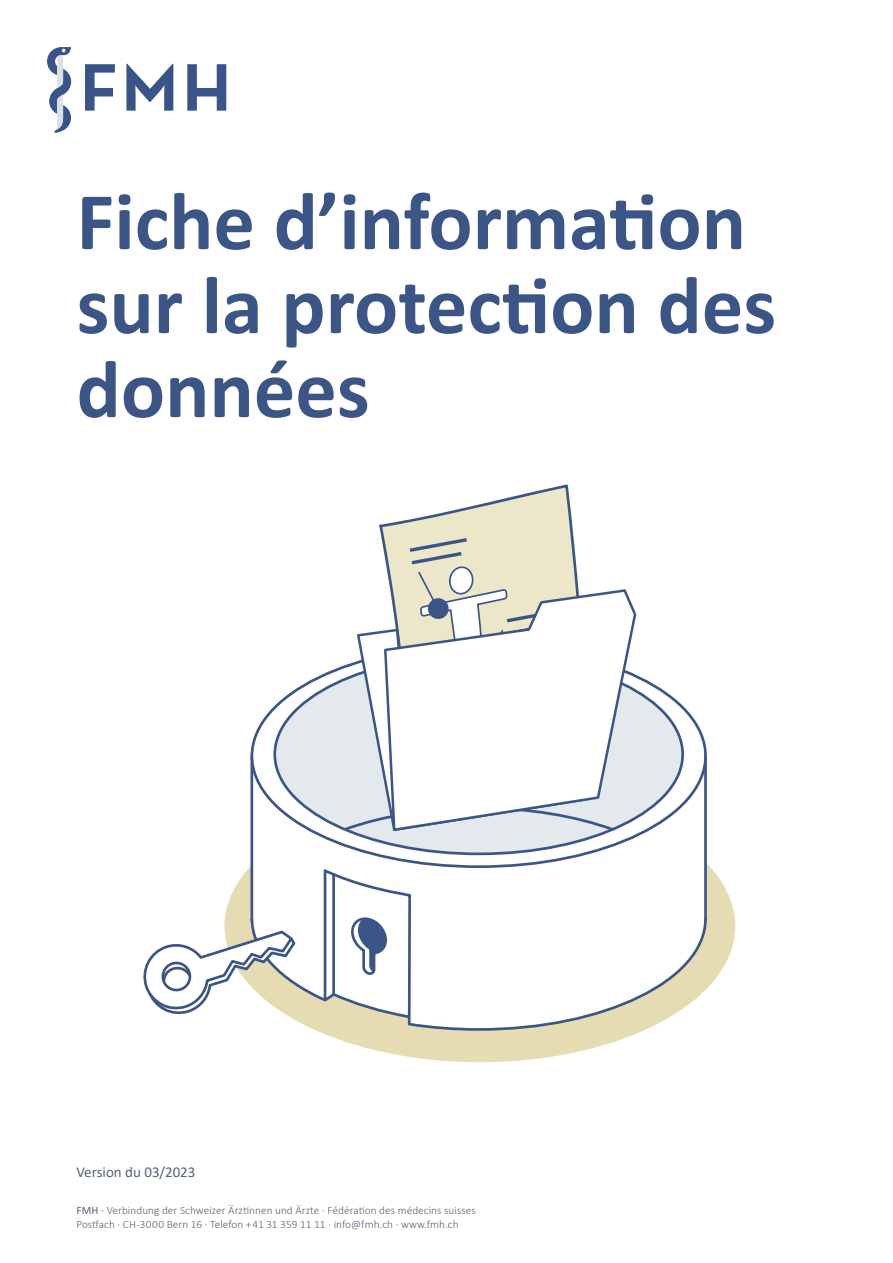
<style>
.page{position:relative;width:893px;height:1263px;background:#fff}
.page>*{position:absolute;margin:0;border:0;box-sizing:border-box;transform-origin:0 0}
.t1{font:700 82.5px/84px "Calibri";color:#3c5587}
.t2{font:15px "Calibri";color:#556473}
.t3{font:300 11.25px/13.5px "Calibri";letter-spacing:.005em;color:#556473}
.s1{font-weight:400}
</style>
<div class="page">
<svg style="left:85px;top:64px;width:30px;height:47px"></svg>
<svg style="left:126px;top:64px;width:47px;height:47px"></svg>
<svg style="left:187px;top:64px;width:39px;height:47px"></svg>
<svg style="left:47px;top:47px;width:24px;height:86px"></svg>
<div style="left:225px;top:790px;width:510px;height:272px;background:#e6dcb4;border-radius:50%"></div>
<svg style="left:252px;top:674px;width:388px;height:370px;fill:#fff"></svg>
<hr style="left:250px;top:755px;width:3px;height:166px;background:#3c5587">
<svg style="left:252px;top:645px;width:453px;height:222px"></svg>
<div style="left:275px;top:655px;width:408px;height:199px;background:#e3e9ec;border-radius:50%"></div>
<svg style="left:322px;top:662px;width:386px;height:370px"></svg>
<svg style="left:379px;top:484px;width:200px;height:104px;fill:#ede7ca"></svg>
<svg style="left:406px;top:536px;width:166px;height:52px;background:#e3dfc8"></svg>
<svg style="left:355px;top:630px;width:27px;height:203px"></svg>
<svg style="left:382px;top:588px;width:256px;height:245px"></svg>
<svg style="left:143px;top:914px;width:269px;height:106px"></svg>
<h1 class="t1" style="left:77px;top:178px;width:701px">Fiche d’information sur la protection des données</h1>
<h2 class="t2" style="left:77px;top:1162px;width:120px">Version du 03/2023</h2>
<p class="t3" style="left:77px;top:1204px;width:401px"><span class="s1">FMH ·</span> Verbindung der Schweizer Ärztinnen und Ärzte · Fédération des médecins suisses<br>Postfach · CH-3000 Bern 16 · Telefon + 41 31 359 11 11 · info@fmh.ch · www.fmh.ch</p>
</div>
